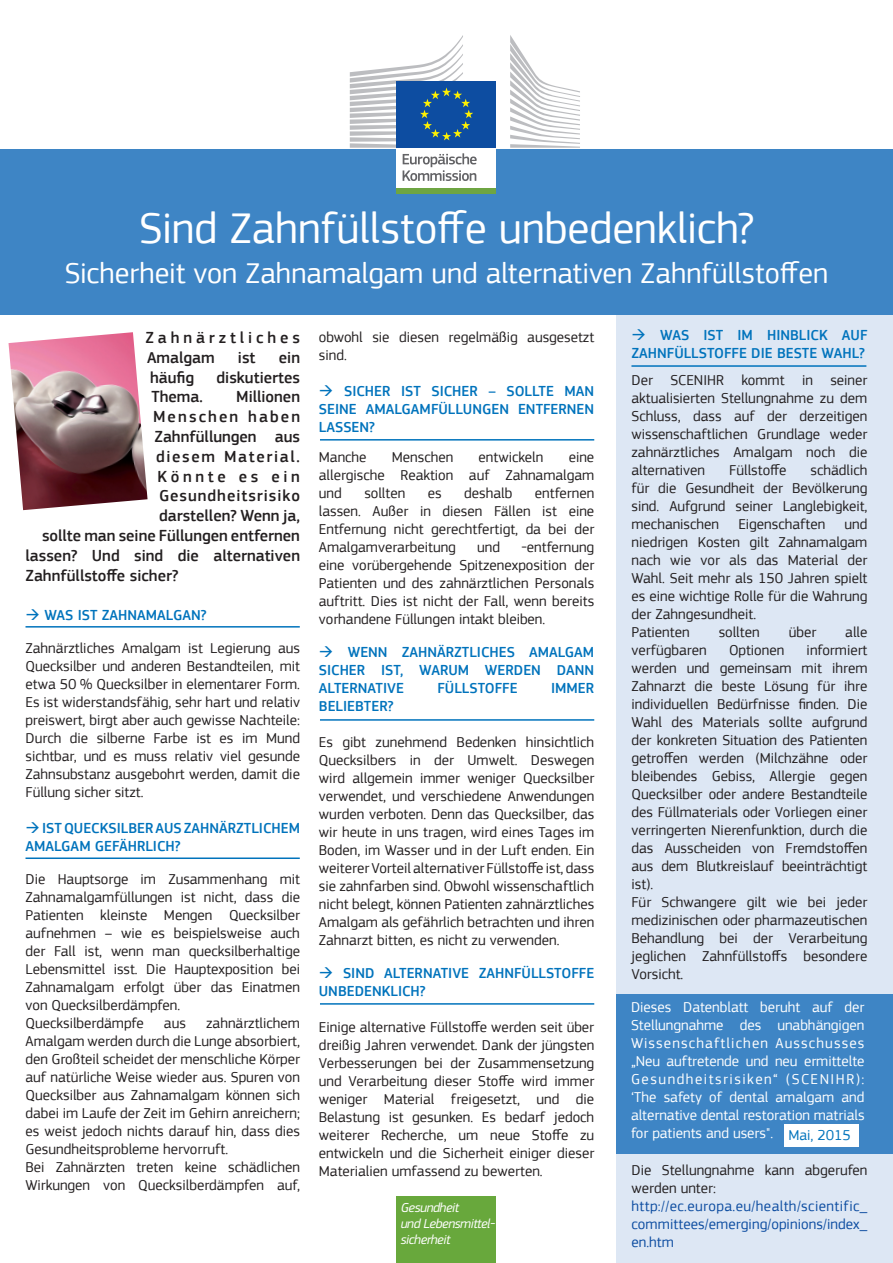
<style>
.page{position:relative;width:893px;height:1263px;background:#fff}
.page>*{position:absolute;margin:0;border:0;box-sizing:border-box;transform-origin:0 0}
.t1{font:45px "EC Square Sans Pro";color:#fff}
.t2{font:30px "EC Square Sans Pro";color:#fff}
.t3{font:500 16.5px "EC Square Sans Pro";color:#231f20}
.t4{font:500 16.5px/19.8px "EC Square Sans Pro";letter-spacing:.235em;color:#231f20}
.t5{font:500 16.5px "EC Square Sans Pro";letter-spacing:.13em;color:#231f20}
.t6{font:500 16.5px "EC Square Sans Pro";letter-spacing:.225em;color:#231f20}
.t7{font:15px/18px "EC Square Sans Pro";color:#231f20;text-align:justify}
.t8{font:500 15px/18px "EC Square Sans Pro";color:#0073bc}
.t9{font:15px/18px "EC Square Sans Pro";color:#fff;text-align:justify}
.t10{font:15px/18px "EC Square Sans Pro";letter-spacing:.005em;color:#0d4da1;text-align:justify}
.t11{font:italic 13.5px/16.2px "PF Square Sans Pro";letter-spacing:-.03em;color:#fff}
.s1{color:#0073bc}
</style>
<div class="page">
<div style="left:617px;top:315px;width:276px;height:948px;background:#dde7f4"></div>
<div style="left:0;top:149px;width:893px;height:166px;background:#3e85c5"></div>
<div style="left:397px;top:1196px;width:99px;height:67px;background:#68a83c"></div>
<div style="left:397px;top:146px;width:99px;height:44px;background:#fff"></div>
<div style="left:397px;top:81px;width:99px;height:67px;background:#0d4da1"></div>
<div style="left:397px;top:189px;width:99px;height:5px;background:#6ea542"></div>
<svg style="left:510px;top:35px;width:70px;height:113px"></svg>
<svg style="left:350px;top:35px;width:127px;height:146px"></svg>
<div style="left:617px;top:993px;width:276px;height:160px;background:#3e85c5"></div>
<img style="left:9px;top:332px;width:139px;height:178px">
<hr style="left:26px;top:626px;width:274px;height:2px;background:#0073bc">
<hr style="left:631px;top:365px;width:235px;height:2px;background:#0073bc">
<div style="left:784px;top:1125px;width:75px;height:22px;background:#fff"></div>
<hr style="left:320px;top:439px;width:274px;height:2px;background:#0073bc">
<hr style="left:26px;top:857px;width:274px;height:2px;background:#0073bc">
<hr style="left:320px;top:719px;width:274px;height:2px;background:#0073bc">
<hr style="left:320px;top:1003px;width:274px;height:2px;background:#0073bc">
<h1 class="t1" style="left:139px;top:201px;width:616px">Sind Zahnfüllstoffe unbedenklich?</h1>
<h2 class="t2" style="left:65px;top:256px;width:765px">Sicherheit von Zahnamalgam und alternativen Zahnfüllstoffen</h2>
<p class="t4" style="left:146px;top:328px;width:156px">ZAHNÄRZTLICHES<br>AMALGAM</p>
<p class="t3" style="left:238px;top:348px;width:19px">IST</p>
<p class="t3" style="left:279px;top:348px;width:23px">EIN</p>
<p class="t3" style="left:150px;top:368px;width:46px">HÄUFIG</p>
<p class="t3" style="left:217px;top:368px;width:85px">DISKUTIERTES</p>
<p class="t3" style="left:152px;top:387px;width:53px">THEMA.</p>
<p class="t3" style="left:236px;top:387px;width:65px">MILLIONEN</p>
<p class="t5" style="left:153px;top:407px;width:149px">MENSCHEN HABEN</p>
<p class="t3" style="left:155px;top:427px;width:147px">ZAHNFÜLLUNGEN AUS</p>
<p class="t3" style="left:156px;top:447px;width:145px">DIESEM MATERIAL.</p>
<p class="t6" style="left:158px;top:467px;width:144px">KÖNNTE ES EIN</p>
<p class="t3" style="left:159px;top:486px;width:142px">GESUNDHEITSRISIKO</p>
<p class="t3" style="left:159px;top:506px;width:142px">DARSTELLEN? WENN JA,</p>
<p class="t3" style="left:42px;top:526px;width:259px">SOLLTE MAN SEINE FÜLLUNGEN ENTFERNEN</p>
<p class="t3" style="left:26px;top:546px;width:276px">LASSEN? UND SIND DIE ALTERNATIVEN</p>
<p class="t3" style="left:26px;top:566px;width:155px">ZAHNFÜLLSTOFFE SICHER?</p>
<p class="t8" style="left:26px;top:606px;width:183px">→ WAS IST ZAHNAMALGAN?</p>
<p class="t7" style="left:26px;top:639px;width:276px">Zahnärztliches Amalgam ist Legierung aus Quecksilber und anderen Bestandteilen, mit etwa 50 % Quecksilber in elementarer Form.<br>Es ist widerstandsfähig, sehr hart und relativ preiswert, birgt aber auch gewisse Nachteile:<br>Durch die silberne Farbe ist es im Mund sichtbar, und es muss relativ viel gesunde Zahnsubstanz ausgebohrt werden, damit die Füllung sicher sitzt.</p>
<p class="t8" style="left:26px;top:819px;width:274px">→I ST QUECKSILBER AUS ZAHNÄRZTLICHEM<br>AMALGAM GEFÄHRLICH?</p>
<p class="t7" style="left:26px;top:870px;width:276px;text-align:left">Die Hauptsorge im Zusammenhang mit Zahnamalgamfüllungen ist nicht, dass die Patienten kleinste Mengen Quecksilber aufnehmen – wie es beispielsweise auch der Fall ist, wenn man quecksilberhaltige Lebensmittel isst. Die Hauptexposition bei Zahnamalgam erfolgt über das Einatmen von Quecksilberdämpfen.<br>Quecksilberdämpfe</p>
<p class="t7" style="left:26px;top:1014px;width:276px;text-align:left;text-indent:181px">zahnärztlichem Amalgam werden durch die Lunge absorbiert, den Großteil scheidet der menschliche Körper auf natürliche Weise wieder aus. Spuren von Quecksilber aus Zahnamalgam können sich dabei im Laufe der Zeit im Gehirn anreichern; es weist jedoch nichts darauf hin, dass dies Gesundheitsprobleme hervorruft.<br>Bei Zahnärzten treten keine schädlichen Wirkungen von Quecksilberdämpfen auf,</p>
<p class="t7" style="left:164px;top:1014px;width:23px">aus</p>
<p class="t7" style="left:319px;top:328px;width:277px">obwohl sie diesen regelmäßig ausgesetzt sind.</p>
<p class="t8" style="left:319px;top:382px;width:277px;text-align:justify">→ SICHER IST SICHER – SOLLTE MAN SEINE AMALGAMFÜLLUNGEN ENTFERNEN LASSEN?</p>
<p class="t7" style="left:319px;top:448px;width:49px">Manche</p>
<p class="t7" style="left:392px;top:448px;width:63px">Menschen</p>
<p class="t7" style="left:479px;top:448px;width:66px">entwickeln</p>
<p class="t7" style="left:319px;top:448px;width:277px;text-indent:250px">eine allergische Reaktion auf Zahnamalgam und</p>
<p class="t7" style="left:319px;top:484px;width:277px;text-indent:216px">entfernen lassen. Außer in diesen Fällen ist eine Entfernung nicht gerechtfertigt, da bei der Amalgamverarbeitung</p>
<p class="t7" style="left:364px;top:484px;width:42px">sollten</p>
<p class="t7" style="left:428px;top:484px;width:15px">es</p>
<p class="t7" style="left:464px;top:484px;width:50px">deshalb</p>
<p class="t7" style="left:319px;top:538px;width:277px;text-indent:202px">-entfernung eine vorübergehende Spitzenexposition der Patienten und des zahnärztlichen Personals auftritt. Dies ist nicht der Fall, wenn bereits vorhandene Füllungen intakt bleiben.</p>
<p class="t8" style="left:319px;top:643px;width:275px">→ WENN ZAHNÄRZTLICHES AMALGAM<br>SICHER IST, WARUM</p>
<p class="t7" style="left:477px;top:538px;width:24px">und</p>
<p class="t8" style="left:485px;top:661px;width:111px">WERDEN DANN</p>
<p class="t8" style="left:319px;top:679px;width:87px">ALTERNATIVE</p>
<p class="t8" style="left:437px;top:679px;width:82px">FÜLLSTOFFE</p>
<p class="t8" style="left:551px;top:679px;width:45px">IMMER</p>
<p class="t8" style="left:319px;top:697px;width:76px">BELIEBTER?</p>
<p class="t7" style="left:319px;top:733px;width:277px">Es gibt zunehmend Bedenken hinsichtlich Quecksilbers in der Umwelt. Deswegen wird allgemein immer weniger Quecksilber verwendet, und verschiedene Anwendungen wurden verboten. Denn das Quecksilber, das wir heute in uns tragen, wird eines Tages im Boden, im Wasser und in der Luft enden. Ein weiterer Vorteil alternativer Füllstoffe ist, dass sie zahnfarben sind. Obwohl wissenschaftlich nicht belegt, können Patienten zahnärztliches Amalgam als gefährlich betrachten und ihren Zahnarzt bitten, es nicht zu verwenden.</p>
<p class="t8" style="left:319px;top:964px;width:277px">→ SIND ALTERNATIVE ZAHNFÜLLSTOFFE<br>UNBEDENKLICH?</p>
<p class="t7" style="left:319px;top:1018px;width:277px">Einige alternative Füllstoffe werden seit über dreißig Jahren verwendet. Dank der jüngsten Verbesserungen bei der Zusammensetzung und Verarbeitung dieser Stoffe wird immer weniger Material freigesetzt, und die Belastung ist gesunken. Es bedarf jedoch weiterer Recherche, um neue Stoffe zu entwickeln und die Sicherheit einiger dieser Materialien umfassend zu bewerten.</p>
<p class="t11" style="left:401px;top:1199px;width:96px">Gesundheit<br>und Lebensmittel&shy;sicherheit</p>
<p class="t8" style="left:631px;top:326px;width:237px">→ WAS IST IM HINBLICK AUF<br>ZAHNFÜLLSTOFFE DIE BESTE WAHL?</p>
<p class="t7" style="left:631px;top:371px;width:237px">Der SCENIHR kommt in seiner aktualisierten Stellungnahme zu dem Schluss, dass auf der derzeitigen wissenschaftlichen Grundlage weder zahnärztliches Amalgam noch die alternativen</p>
<p class="t7" style="left:729px;top:461px;width:59px">Füllstoffe</p>
<p class="t7" style="left:631px;top:461px;width:237px;text-indent:179px">schädlich für die Gesundheit der Bevölkerung sind. Aufgrund seiner Langlebigkeit, mechanischen</p>
<p class="t7" style="left:738px;top:515px;width:88px">Eigenschaften</p>
<p class="t7" style="left:631px;top:515px;width:238px;text-align:left;text-indent:213px">und niedrigen Kosten gilt Zahnamalgam nach wie vor als das Material der<br>Wahl. Seit mehr als 150 Jahren spielt es eine wichtige Rolle für die Wahrung der Zahngesundheit.<br>Patienten</p>
<p class="t7" style="left:719px;top:623px;width:42px">sollten</p>
<p class="t7" style="left:789px;top:623px;width:29px">über</p>
<p class="t7" style="left:845px;top:623px;width:24px">alle</p>
<p class="t7" style="left:631px;top:641px;width:238px;text-align:left;text-indent:175px">informiert werden und gemeinsam mit ihrem<br>Zahnarzt die beste Lösung für ihre individuellen Bedürfnisse finden. Die<br>Wahl des Materials sollte aufgrund der konkreten Situation des Patienten getroffen werden (Milchzähne oder bleibendes Gebiss, Allergie gegen<br>Quecksilber oder andere Bestandteile des Füllmaterials oder Vorliegen einer verringerten Nierenfunktion, durch die das Ausscheiden von Fremdstoffen aus dem Blutkreislauf beeinträchtigt ist).<br>Für Schwangere gilt wie bei jeder medizinischen oder pharmazeutischen<br>Behandlung bei der Verarbeitung jeglichen Zahnfüllstoffs besondere<br>Vorsicht.</p>
<p class="t7" style="left:631px;top:641px;width:77px">verfügbaren</p>
<p class="t7" style="left:729px;top:641px;width:57px">Optionen</p>
<p class="t9" style="left:631px;top:998px;width:235px">Dieses Datenblatt beruht auf der Stellungnahme des unabhängigen Wissenschaftlichen Ausschusses „Neu auftretende und neu ermittelte Gesundheitsrisiken“ (SCENIHR): ‘The safety of dental amalgam and alternative dental restoration matrials for patients and users". <span class="s1">Mai, 2015</span></p>
<p class="t7" style="left:631px;top:1161px;width:237px">Die Stellungnahme kann abgerufen werden unter:</p>
<p class="t10" style="left:631px;top:1197px;width:237px">http://ec.europa.eu/health/scientific_ committees/emerging/opinions/index_ en.htm</p>
</div>
